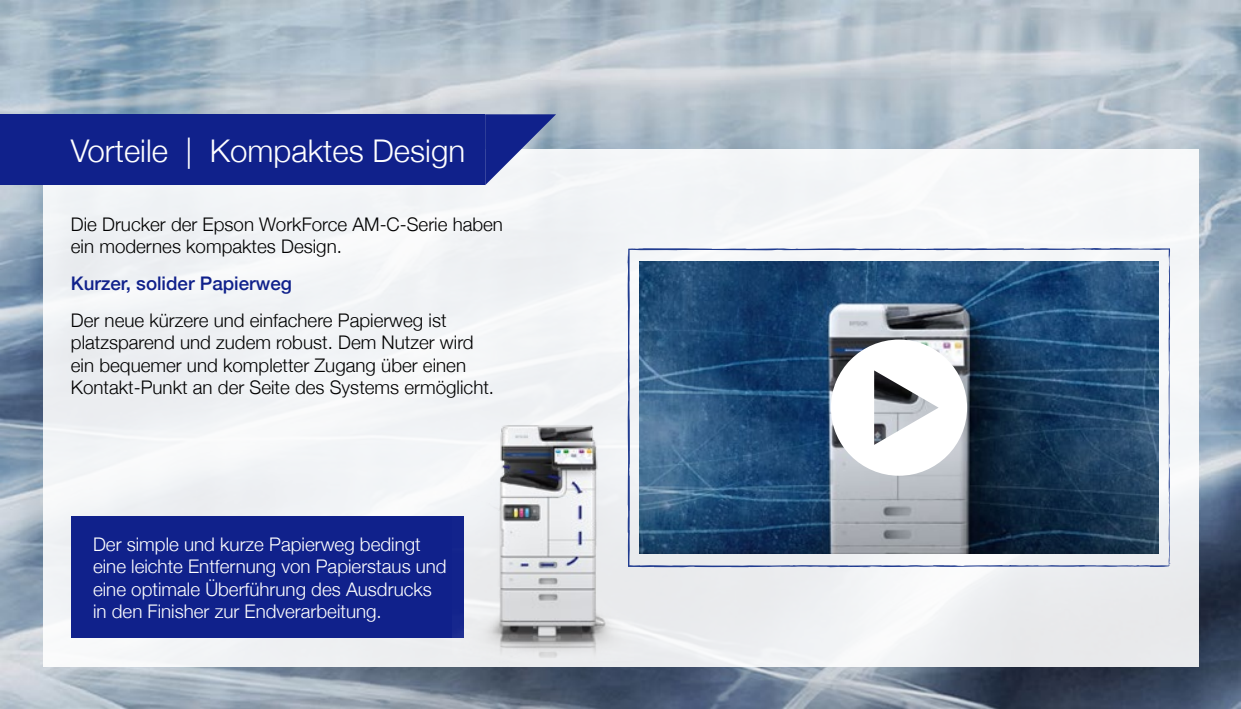
<style>
.page{position:relative;width:1241px;height:709px;background:#fff}
.page>*{position:absolute;margin:0;border:0;box-sizing:border-box;transform-origin:0 0}
.t1{font:300 31.25px "Helvetica Neue";color:#fff}
.t2{font:300 18.75px/22.5px "Helvetica Neue";color:#000}
.t3{font:300 18.75px/22.5px "Helvetica Neue";color:#fff}
.t4{font:500 18.75px "Helvetica Neue";color:#10218b}
</style>
<div class="page">
<img style="left:0;top:0;width:1240px;height:709px">
<div style="left:43px;top:149px;width:1155px;height:517px;background:#f2f4f6"></div>
<div style="left:0;top:114px;width:485px;height:71px;background:#10218b"></div>
<svg style="left:485px;top:114px;width:71px;height:71px"></svg>
<div style="left:71px;top:516px;width:392px;height:122px;background:#10218b"></div>
<img style="left:452px;top:425px;width:181px;height:260px">
<svg style="left:627px;top:248px;width:542px;height:319px"></svg>
<svg style="left:1168px;top:492px;width:2px;height:8px"></svg>
<svg style="left:1067px;top:248px;width:4px;height:3px"></svg>
<svg style="left:1168px;top:257px;width:2px;height:15px"></svg>
<svg style="left:1167px;top:545px;width:3px;height:22px"></svg>
<svg style="left:898px;top:248px;width:7px;height:3px"></svg>
<svg style="left:830px;top:339px;width:136px;height:137px"></svg>
<h1 class="t1" style="left:71px;top:126px;width:396px">Vorteile | Kompaktes Design</h1>
<p class="t2" style="left:71px;top:211px;width:433px">Die Drucker der Epson WorkForce AM-C-Serie haben ein modernes kompaktes Design.</p>
<p class="t4" style="left:71px;top:268px;width:222px">Kurzer, solider Papierweg</p>
<p class="t2" style="left:71px;top:307px;width:424px">Der neue kürzere und einfachere Papierweg ist platzsparend und zudem robust. Dem Nutzer wird ein bequemer und kompletter Zugang über einen Kontakt-Punkt an der Seite des Systems ermöglicht.</p>
<p class="t3" style="left:93px;top:531px;width:355px">Der simple und kurze Papierweg bedingt eine leichte Entfernung von Papierstaus und eine optimale Überführung des Ausdrucks in den Finisher zur Endverarbeitung.</p>
</div>
